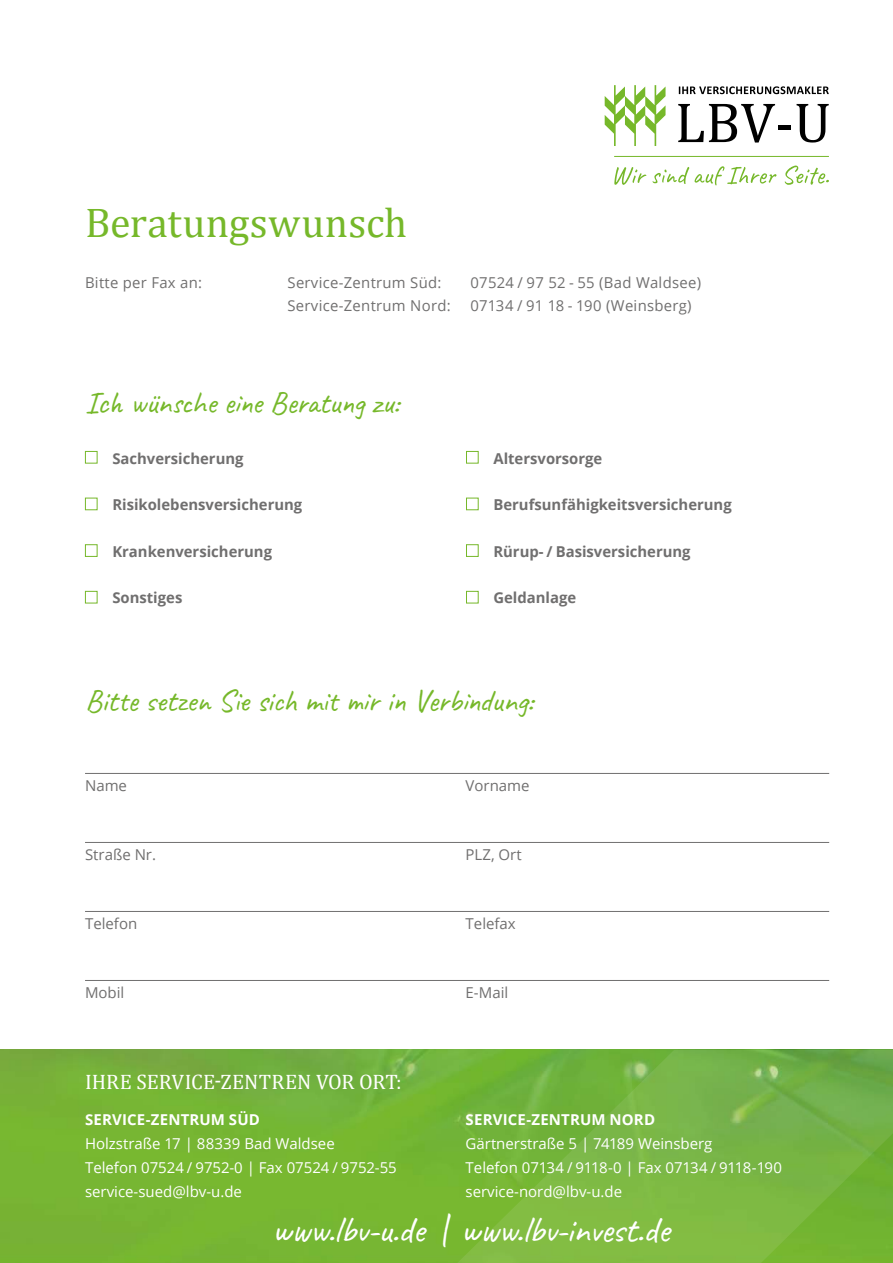
<style>
.page{position:relative;width:893px;height:1263px;background:#fff}
.page>*{position:absolute;margin:0;border:0;box-sizing:border-box;transform-origin:0 0}
.t1{font:41.7px "Cambria";letter-spacing:.005em;color:#76b82a}
.t2{font:37.5px "Caveat";letter-spacing:-.015em;color:#fff}
.t3{font:31.5px "Caveat";letter-spacing:-.015em;color:#76b82a}
.t4{font:21px "Cambria";color:#fff}
.t5{font:15px/24px "Open Sans";color:#fff}
.t6{font:700 15px "Open Sans";color:#706f6f}
.t7{font:15px "Open Sans";letter-spacing:.02em;color:#706f6f}
.t8{font:700 15px "Open Sans";letter-spacing:.015em;color:#fff}
.t9{font:15px "Open Sans";color:#706f6f}
.s1{font-style:italic}
</style>
<div class="page">
<hr style="left:85px;top:773px;width:744px;height:1px;background:#706f6f">
<hr style="left:85px;top:842px;width:744px;height:1px;background:#706f6f">
<hr style="left:85px;top:911px;width:744px;height:1px;background:#706f6f">
<hr style="left:85px;top:980px;width:744px;height:1px;background:#706f6f">
<img style="left:0;top:1050px;width:376px;height:213px">
<svg style="left:376px;top:1050px;width:517px;height:213px;background:#77b53f"></svg>
<div style="left:85px;top:451px;width:12px;height:12px;border:1px solid #76b82a"></div>
<div style="left:85px;top:498px;width:12px;height:12px;border:1px solid #76b82a"></div>
<div style="left:85px;top:544px;width:12px;height:13px;border:1px solid #76b82a"></div>
<div style="left:85px;top:591px;width:12px;height:12px;border:1px solid #76b82a"></div>
<div style="left:466px;top:451px;width:13px;height:12px;border:1px solid #76b82a"></div>
<div style="left:466px;top:498px;width:13px;height:12px;border:1px solid #76b82a"></div>
<div style="left:466px;top:544px;width:13px;height:13px;border:1px solid #76b82a"></div>
<div style="left:466px;top:591px;width:13px;height:12px;border:1px solid #76b82a"></div>
<svg style="left:679px;top:86px;width:150px;height:8px"></svg>
<svg style="left:678px;top:104px;width:97px;height:39px"></svg>
<div style="left:778px;top:125px;width:13px;height:5px;background:#000"></div>
<svg style="left:796px;top:104px;width:33px;height:39px"></svg>
<hr style="left:614px;top:156px;width:215px;height:1px;background:#76b82a">
<svg style="left:614px;top:167px;width:32px;height:18px"></svg>
<svg style="left:652px;top:167px;width:37px;height:17px"></svg>
<svg style="left:695px;top:166px;width:81px;height:19px"></svg>
<svg style="left:785px;top:166px;width:44px;height:19px"></svg>
<svg style="left:605px;top:85px;width:60px;height:61px"></svg>
<h1 class="t1" style="left:85px;top:202px;width:324px">Beratungswunsch</h1>
<p class="t7" style="left:85px;top:272px;width:119px">Bitte per Fax an:</p>
<p class="t7" style="left:288px;top:272px;width:155px">Service-Zentrum Süd:</p>
<p class="t7" style="left:471px;top:272px;width:232px">07524 / 97 52 - 55 (Bad Waldsee)</p>
<p class="t7" style="left:288px;top:295px;width:165px">Service-Zentrum Nord:</p>
<p class="t7" style="left:471px;top:295px;width:223px">07134 / 91 18 - 190 (Weinsberg)</p>
<h3 class="t3" style="left:85px;top:382px;width:316px">Ich wünsche eine Beratung zu:</h3>
<p class="t6" style="left:112px;top:447px;width:133px">Sachversicherung</p>
<p class="t6" style="left:112px;top:494px;width:191px">Risikolebensversicherung</p>
<p class="t6" style="left:112px;top:541px;width:161px">Krankenversicherung</p>
<p class="t6" style="left:112px;top:587px;width:72px">Sonstiges</p>
<p class="t6" style="left:493px;top:447px;width:110px">Altersvorsorge</p>
<p class="t6" style="left:493px;top:494px;width:240px">Berufsunfähigkeitsversicherung</p>
<p class="t6" style="left:493px;top:541px;width:199px">Rürup- / Basisversicherung</p>
<p class="t6" style="left:493px;top:587px;width:84px">Geldanlage</p>
<h3 class="t3" style="left:85px;top:680px;width:450px">Bitte setzen Sie sich mit mir in Verbindung:</h3>
<p class="t7" style="left:85px;top:780px;width:44px">Name</p>
<p class="t9" style="left:466px;top:780px;width:66px">Vorname</p>
<p class="t9" style="left:85px;top:849px;width:73px">Straße Nr.</p>
<p class="t7" style="left:466px;top:849px;width:58px">PLZ, Ort</p>
<p class="t9" style="left:85px;top:918px;width:54px">Telefon</p>
<p class="t9" style="left:466px;top:918px;width:52px">Telefax</p>
<p class="t7" style="left:85px;top:987px;width:41px">Mobil</p>
<p class="t7" style="left:466px;top:987px;width:44px">E-Mail</p>
<h3 class="t4" style="left:85px;top:1069px;width:318px">IHRE SERVICE-ZENTREN VOR ORT:</h3>
<p class="t8" style="left:85px;top:1113px;width:176px">SERVICE-ZENTRUM SÜD</p>
<p class="t5" style="left:85px;top:1133px;width:313px">Holzstraße 17 | 88339 Bad Waldsee<br>Telefon 07524 / 9752-0 | Fax 07524 / 9752-55 service-sued@lbv-u.de</p>
<p class="t8" style="left:466px;top:1113px;width:191px">SERVICE-ZENTRUM NORD</p>
<p class="t5" style="left:466px;top:1133px;width:318px">Gärtnerstraße 5 | 74189 Weinsberg<br>Telefon 07134 / 9118-0 | Fax 07134 / 9118-190 service-nord@lbv-u.de</p>
<h2 class="t2" style="left:272px;top:1206px;width:399px">www.lbv-u.de <span class="s1">|</span> www.lbv-invest.de</h2>
</div>
